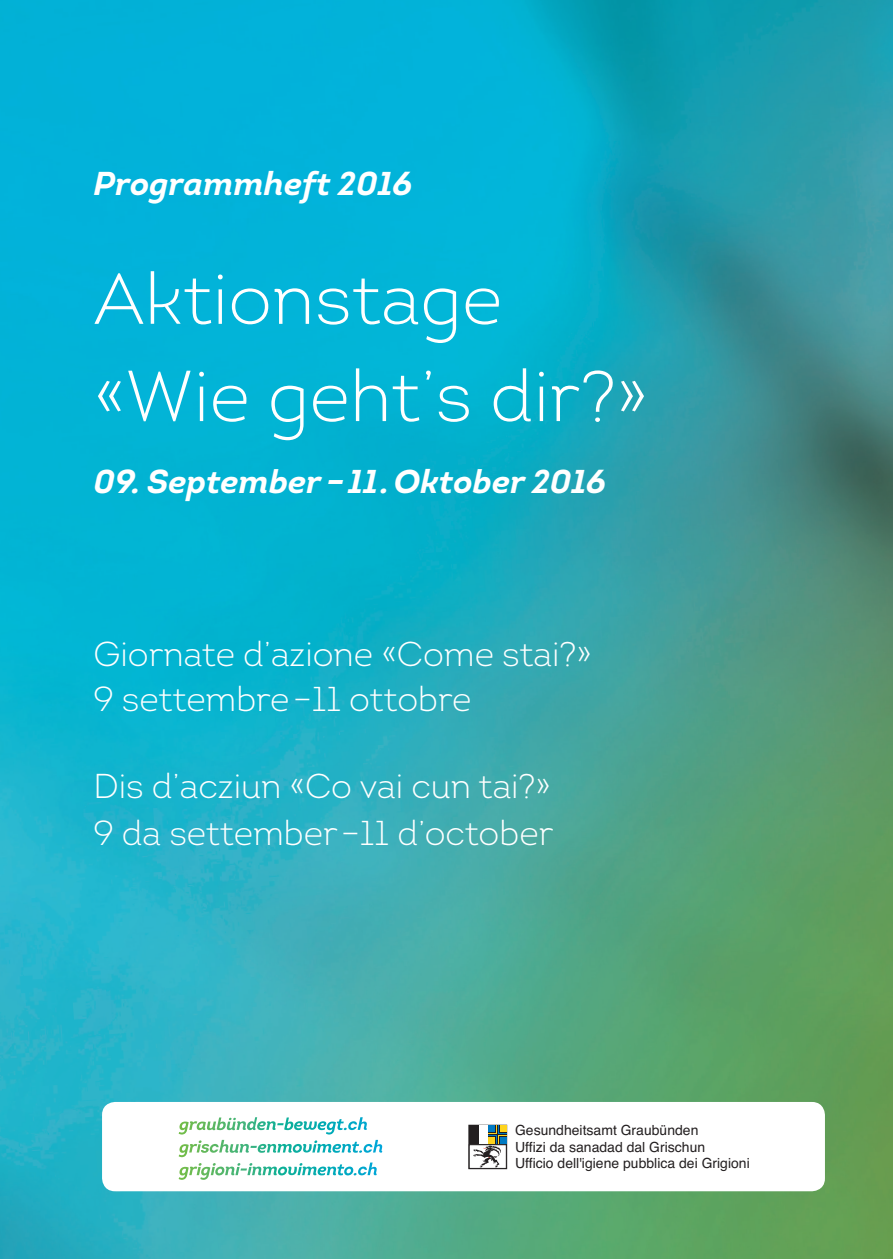
<style>
.page{position:relative;width:893px;height:1259px;background:#fff}
.page>*{position:absolute;margin:0;border:0;box-sizing:border-box;transform-origin:0 0}
.t1{font:300 72px/97.2px "Intro";letter-spacing:.005em;color:#fff}
.t2{font:300 34.5px/45px "Intro";color:#fff}
.t3{font:italic 700 33px "Intro";color:#fff}
.t4{font:14.1px/16.8px "Helvetica";color:#231f20}
</style>
<div class="page">
<img style="left:0;top:0;width:893px;height:1259px">
<div style="left:102px;top:1102px;width:723px;height:89px;background:#fff;border-radius:13px"></div>
<svg style="left:468px;top:1124px;width:40px;height:46px"></svg>
<svg style="left:189px;top:1117px;width:178px;height:13px"></svg>
<p class="t3" style="left:94px;top:162px;width:320px">Programmheft 2016</p>
<h1 class="t1" style="left:94px;top:250px;width:556px">Aktionstage «Wie geht’s dir?»</h1>
<p class="t3" style="left:94px;top:460px;width:514px">09. September –11. Oktober 2016</p>
<p class="t2" style="left:94px;top:631px;width:500px">Giornate d’azione «Come stai?»<br>9 settembre–11 ottobre</p>
<p class="t2" style="left:94px;top:763px;width:461px;line-height:46.5px">Dis d’acziun «Co vai cun tai?»<br>9 da settember–11 d’october</p>
<p class="t4" style="left:515px;top:1122px;width:236px">Gesundheitsamt Graubünden<br>Uffizi da sanadad dal Grischun<br>Ufficio dell'igiene pubblica dei Grigioni</p>
</div>
